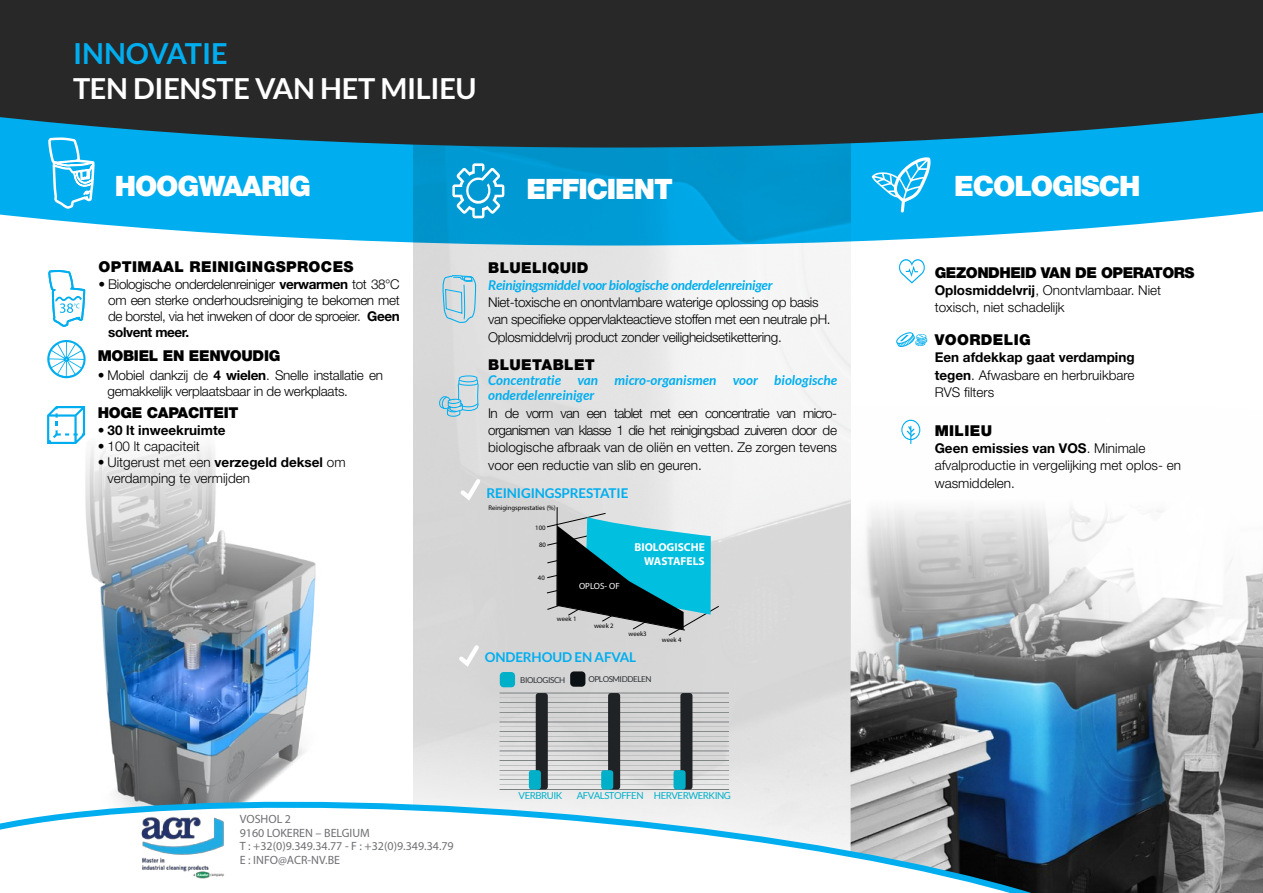
<style>
.page{position:relative;width:1263px;height:893px;background:#fff}
.page>*{position:absolute;margin:0;border:0;box-sizing:border-box;transform-origin:0 0}
.t1{font:700 28.95px "Lato";letter-spacing:-.01em;color:#fff}
.t2{font:700 28.95px "Lato";color:#00aeef}
.t3{font:900 28.2px "Helvetica Neue LT Std";letter-spacing:-.04em;color:#fff}
.t4{font:900 15px "Helvetica Neue LT Std";letter-spacing:.025em;color:#000}
.t5{font:900 15px "Helvetica Neue LT Std";letter-spacing:-.03em;color:#000}
.t6{font:300 13.5px/17.2px "Helvetica Neue LT Std";letter-spacing:-.02em;color:#000;text-align:justify}
.t7{font:300 13.5px/17.2px "Helvetica Neue LT Std";color:#000}
.t8{font:italic 700 13.5px/15px "Lato";letter-spacing:-.015em;color:#00aeef}
.t9{font:700 13.5px "Lato";letter-spacing:-.01em;color:#00aeef}
.t10{font:700 13.5px "Helvetica Neue LT Std";color:#000}
.t11{font:12px/13.5px "Myriad Pro";color:#6f7073}
.t12{font:700 11.55px/13.8px "Myriad Pro";color:#fff;text-align:right}
.t13{font:9.6px "Lato";letter-spacing:-.05em;color:#00afc8}
.t14{font:300 9px "Myriad Pro";color:#fff}
.t15{font:8.1px "Lato";letter-spacing:-.05em;color:#2b2e31}
.t16{font:6.75px "Myriad Pro";color:#000}
.s1{font-weight:700}
</style>
<div class="page">
<img style="left:413px;top:246px;width:437px;height:535px">
<img style="left:850px;top:405px;width:413px;height:488px">
<svg style="left:0;top:148px;width:1263px;height:98px;background:#1dafe6"></svg>
<svg style="left:0;top:0;width:1263px;height:148px;background:#263136"></svg>
<svg style="left:872px;top:157px;width:59px;height:55px;background:#39c0f2"></svg>
<svg style="left:899px;top:259px;width:26px;height:25px"></svg>
<svg style="left:452px;top:163px;width:52px;height:55px"></svg>
<svg style="left:901px;top:420px;width:20px;height:24px"></svg>
<svg style="left:439px;top:375px;width:40px;height:42px;background:#b6d3de"></svg>
<svg style="left:442px;top:274px;width:35px;height:50px;background:#b8d5e0"></svg>
<svg style="left:48px;top:132px;width:48px;height:102px"></svg>
<img style="left:85px;top:406px;width:231px;height:375px">
<svg style="left:47px;top:406px;width:38px;height:38px"></svg>
<svg style="left:47px;top:340px;width:39px;height:38px"></svg>
<svg style="left:0;top:781px;width:1183px;height:112px"></svg>
<svg style="left:456px;top:475px;width:28px;height:29px"></svg>
<svg style="left:455px;top:641px;width:28px;height:29px"></svg>
<svg style="left:896px;top:332px;width:31px;height:15px"></svg>
<svg style="left:48px;top:270px;width:38px;height:57px"></svg>
<img style="left:130px;top:816px;width:104px;height:62px">
<svg style="left:546px;top:507px;width:173px;height:129px;background:#5495a0"></svg>
<hr style="left:500px;top:693px;width:229px;height:1px;background:#7b7f80">
<hr style="left:500px;top:698px;width:229px;height:1px;background:#bbbdbc">
<hr style="left:500px;top:702px;width:229px;height:1px;background:#7b7f80">
<hr style="left:500px;top:707px;width:229px;height:1px;background:#bbbdbc">
<hr style="left:500px;top:712px;width:229px;height:1px;background:#7b7f80">
<hr style="left:500px;top:717px;width:229px;height:1px;background:#bbbdbc">
<hr style="left:500px;top:722px;width:229px;height:1px;background:#7b7f80">
<hr style="left:500px;top:727px;width:229px;height:1px;background:#bbbdbc">
<hr style="left:500px;top:731px;width:229px;height:1px;background:#7b7f80">
<hr style="left:500px;top:736px;width:229px;height:1px;background:#bbbdbc">
<hr style="left:500px;top:741px;width:229px;height:1px;background:#7b7f80">
<hr style="left:500px;top:746px;width:229px;height:1px;background:#bbbdbc">
<hr style="left:500px;top:751px;width:229px;height:1px;background:#7b7f80">
<hr style="left:500px;top:756px;width:229px;height:1px;background:#bbbdbc">
<hr style="left:500px;top:760px;width:229px;height:1px;background:#7b7f80">
<hr style="left:500px;top:765px;width:229px;height:1px;background:#bbbdbc">
<hr style="left:500px;top:770px;width:229px;height:1px;background:#7b7f80">
<hr style="left:500px;top:775px;width:229px;height:1px;background:#bbbdbc">
<hr style="left:500px;top:780px;width:229px;height:1px;background:#7b7f80">
<hr style="left:500px;top:784px;width:229px;height:1px;background:#bbbdbc">
<hr style="left:500px;top:789px;width:229px;height:1px;background:#7b7f80">
<div style="left:680px;top:693px;width:12px;height:96px;background:#1f2325;border-radius:3px"></div>
<div style="left:673px;top:770px;width:13px;height:19px;background:#00afc8;border-radius:3px"></div>
<div style="left:608px;top:693px;width:12px;height:96px;background:#1f2325;border-radius:3px"></div>
<div style="left:601px;top:770px;width:12px;height:19px;background:#00afc8;border-radius:3px"></div>
<div style="left:536px;top:693px;width:12px;height:96px;background:#1f2325;border-radius:3px"></div>
<div style="left:529px;top:770px;width:12px;height:19px;background:#00afc8;border-radius:3px"></div>
<div style="left:500px;top:672px;width:15px;height:15px;background:#00afc8;border-radius:4px"></div>
<div style="left:570px;top:671px;width:15px;height:16px;background:#0b1014;border-radius:4px"></div>
<h1 class="t2" style="left:73px;top:37px;width:156px">INNOVATIE</h1>
<h1 class="t1" style="left:73px;top:72px;width:405px">TEN DIENSTE VAN HET MILIEU</h1>
<h2 class="t3" style="left:115px;top:169px;width:22px">HOO</h2>
<h2 class="t3" style="left:178px;top:169px;width:135px">GWAARIG</h2>
<h2 class="t3" style="left:527px;top:172px;width:148px">EFFICIENT</h2>
<h2 class="t3" style="left:954px;top:169px;width:185px">ECOLOGISCH</h2>
<p class="t4" style="left:98px;top:258px;width:35px">OPTIMAAL</p>
<p class="t4" style="left:190px;top:258px;width:165px">REI NIGI NGSPROCES</p>
<p class="t6" style="left:108px;top:275px;width:293px;line-height:16.2px;text-indent:-10px">• Biologische onderdelenreiniger <span class="s1">verwarmen</span> tot 38°C om een sterke onderhoudsreiniging te bekomen met de borstel, via het inweken of door de sproeier. <span class="s1">Geen solvent meer.</span></p>
<p class="t4" style="left:98px;top:347px;width:35px">MOBIEL</p>
<p class="t4" style="left:163px;top:347px;width:90px">EN EENVOUDIG</p>
<p class="t6" style="left:108px;top:367px;width:277px;line-height:16.2px;text-indent:-10px">• Mobiel dankzij de <span class="s1">4 wielen</span>. Snelle installatie en gemakkelijk verplaatsbaar in de werkplaats.</p>
<p class="t4" style="left:98px;top:403px;width:90px">HOGE CAPACITEIT</p>
<p class="t10" style="left:98px;top:422px;width:129px">• 30 lt inweekruimte</p>
<p class="t7" style="left:98px;top:437px;width:104px">• 100 lt capaciteit</p>
<p class="t7" style="left:108px;top:454px;width:240px;line-height:16.2px;text-indent:-10px">• Uitgerust met een <span class="s1">verzegeld deksel</span> om verdamping te vermijden</p>
<p class="t4" style="left:488px;top:259px;width:102px">BLUELIQUID</p>
<p class="t8" style="left:488px;top:277px;width:286px">Reinigingsmiddel voor biologische onderdelenreiniger</p>
<p class="t6" style="left:488px;top:293px;width:344px;text-align:left">Niet-toxische en onontvlambare waterige oplossing op basis van specifieke oppervlakteactieve stoffen met een neutrale pH.<br>Oplosmiddelvrij product zonder veiligheidsetikettering.</p>
<p class="t4" style="left:488px;top:356px;width:108px">BLUETABLET</p>
<p class="t8" style="left:488px;top:373px;width:350px">Concentratie van micro-organismen voor biologische onderdelenreiniger</p>
<p class="t6" style="left:488px;top:404px;width:350px">In de vorm van een tablet met een concentratie van micro&shy;organismen van klasse 1 die het reinigingsbad zuiveren door de biologische afbraak van de oliën en vetten. Ze zorgen tevens voor een reductie van slib en geuren.</p>
<p class="t9" style="left:486px;top:485px;width:143px">REINIGINGSPRESTATIE</p>
<p class="t16" style="left:489px;top:503px;width:69px">Reinigingsprestaties (%)</p>
<p class="t16" style="left:535px;top:523px;width:12px">100</p>
<p class="t16" style="left:539px;top:541px;width:8px">80</p>
<p class="t16" style="left:538px;top:573px;width:8px">40</p>
<p class="t14" style="left:579px;top:580px;width:42px">OPLOS- OF</p>
<p class="t12" style="left:634px;top:540px;width:72px">BIOLOGISCHE<br>WASTAFELS</p>
<p class="t16" style="left:557px;top:615px;width:21px">week 1</p>
<p class="t16" style="left:594px;top:622px;width:21px">week 2</p>
<p class="t16" style="left:628px;top:629px;width:20px">week3</p>
<p class="t16" style="left:662px;top:635px;width:21px">week 4</p>
<p class="t9" style="left:485px;top:649px;width:153px">ONDERHOUD EN AFVAL</p>
<p class="t15" style="left:520px;top:675px;width:47px">BIOLOGISCH</p>
<p class="t15" style="left:588px;top:675px;width:65px">OPLOSMIDDELEN</p>
<p class="t11" style="left:240px;top:812px;width:215px">VOSHOL 2<br>9160 LOKEREN – BELGIUM<br>T : +32(0)9.349.34.77 - F : +32(0)9.349.34.79<br>E : INFO@ACR-NV.BE</p>
<p class="t13" style="left:519px;top:790px;width:45px">VERBRUIK</p>
<p class="t13" style="left:577px;top:790px;width:156px">AFVALSTOFFEN HERVERWERKING</p>
<p class="t4" style="left:935px;top:263px;width:86px">GEZONDHEID</p>
<p class="t5" style="left:1041px;top:263px;width:155px">VAN DE OPERATORS</p>
<p class="t7" style="left:935px;top:281px;width:228px"><span class="s1">Oplosmiddelvrij</span>, Onontvlambaar. Niet toxisch, niet schadelijk</p>
<p class="t4" style="left:935px;top:331px;width:57px">VOORDELIG</p>
<p class="t6" style="left:935px;top:349px;width:201px"><span class="s1">Een afdekkap gaat verdamping tegen</span>. Afwasbare en herbruikbare RVS filters</p>
<p class="t4" style="left:935px;top:421px;width:24px">MILIEU</p>
<p class="t7" style="left:935px;top:439px;width:248px"><span class="s1">Geen emissies van VOS</span>. Minimale afvalproductie in vergelijking met oplos- en wasmiddelen.</p>
</div>
